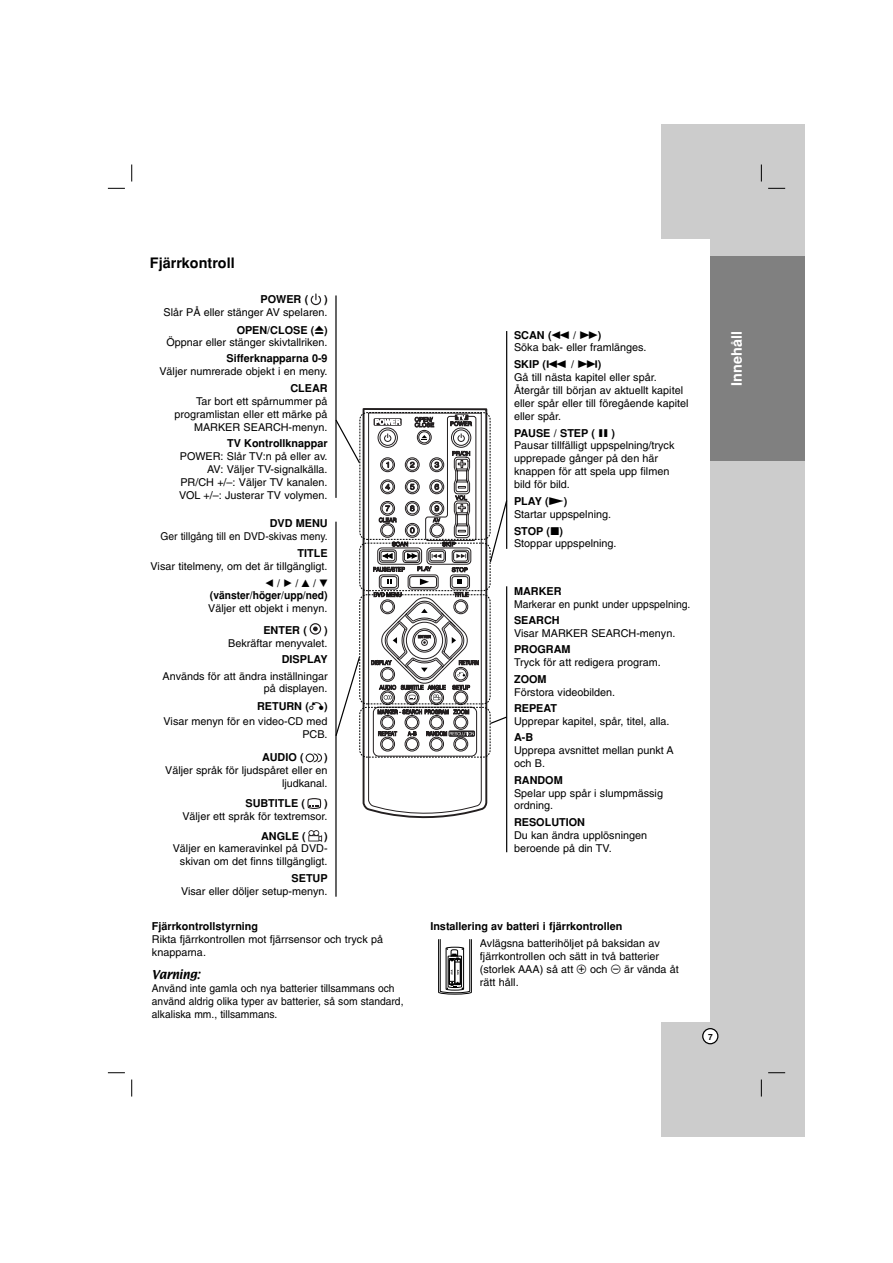
<style>
.page{position:relative;width:893px;height:1263px;background:#fff}
.page>*{position:absolute;margin:0;border:0;box-sizing:border-box;transform-origin:0 0}
.t1{font:700 14.4px "Helvetica";color:#000}
.t2{font:700 14.4px "Helvetica";color:#fff}
.t3{font:10.8px/12.9px "Helvetica";color:#000}
.t4{font:700 10.8px "Helvetica";color:#000}
.t5{font:10.8px/12.9px "Helvetica";color:#000;scale:.95 1}
.t6{font:10.8px "Helvetica";color:#000;scale:.96 1}
.t7{font:10.8px "Textile";color:#000}
.t8{font:10.8px "Sony PS Common";color:#000}
.t9{font:700 8.4px "Helvetica";color:#000}
.s1{font-weight:700}
.s2{font-family:"Sony PS Common"}
.s3{font-family:"Helvetica";font-weight:700}
</style>
<div class="page">
<div style="left:660px;top:124px;width:144px;height:1013px;background:#ccc"></div>
<svg style="left:702px;top:1028px;width:16px;height:16px"></svg>
<svg style="left:131px;top:165px;width:1px;height:17px"></svg>
<svg style="left:761px;top:165px;width:1px;height:17px"></svg>
<svg style="left:131px;top:1080px;width:1px;height:17px"></svg>
<svg style="left:761px;top:1080px;width:1px;height:17px"></svg>
<svg style="left:108px;top:188px;width:17px;height:1px"></svg>
<svg style="left:768px;top:188px;width:17px;height:1px"></svg>
<svg style="left:108px;top:1072px;width:17px;height:1px"></svg>
<svg style="left:768px;top:1072px;width:17px;height:1px"></svg>
<div style="left:710px;top:256px;width:94px;height:204px;background:#808080"></div>
<div style="left:600px;top:239px;width:110px;height:783px;background:#fff"></div>
<svg style="left:438px;top:939px;width:34px;height:56px"></svg>
<svg style="left:310px;top:293px;width:12px;height:13px"></svg>
<svg style="left:308px;top:830px;width:14px;height:12px"></svg>
<svg style="left:307px;top:798px;width:14px;height:11px"></svg>
<svg style="left:305px;top:753px;width:17px;height:9px"></svg>
<svg style="left:311px;top:623px;width:11px;height:12px"></svg>
<div style="left:309px;top:623px;width:12px;height:12px;border:1px solid #231f20;border-radius:50%"></div>
<svg style="left:313px;top:627px;width:5px;height:4px"></svg>
<svg style="left:362px;top:408px;width:126px;height:402px"></svg>
<svg style="left:367px;top:758px;width:115px;height:61px"></svg>
<hr style="left:335px;top:295px;width:1px;height:203px;background:#000">
<hr style="left:335px;top:522px;width:1px;height:375px;background:#000">
<hr style="left:506px;top:586px;width:1px;height:266px;background:#000">
<hr style="left:506px;top:331px;width:1px;height:218px;background:#000">
<svg style="left:335px;top:412px;width:173px;height:346px"></svg>
<h1 class="t1" style="left:150px;top:258px;width:86px">Fjärrkontroll</h1>
<p class="t4" style="left:260px;top:296px;width:49px">POWER (</p>
<p class="t4" style="left:324px;top:296px;width:5px">)</p>
<p class="t3" style="left:164px;top:305px;width:165px;line-height:17.1px;text-align:right">Slår PÅ eller stänger AV spelaren.<br><span class="s1">OPEN/CLOSE (</span><span class="s2">Z</span><span class="s1">)</span></p>
<p class="t3" style="left:166px;top:337px;width:163px">Öppnar eller stänger skivtallriken.</p>
<p class="t4" style="left:226px;top:355px;width:103px">Sifferknapparna 0-9</p>
<p class="t3" style="left:159px;top:366px;width:170px">Väljer numrerade objekt i en meny.</p>
<p class="t4" style="left:290px;top:384px;width:39px">CLEAR</p>
<p class="t3" style="left:174px;top:395px;width:155px;text-align:right">Tar bort ett spårnummer på programlistan eller ett märke på<br>MARKER SEARCH-menyn.</p>
<p class="t4" style="left:227px;top:439px;width:102px">TV Kontrollknappar</p>
<p class="t3" style="left:179px;top:451px;width:150px;text-align:right">POWER: Slår TV:n på eller av.<br>AV: Väljer TV-signalkälla.<br>PR/CH +/–: Väljer TV kanalen.<br>VOL +/–: Justerar TV volymen.</p>
<p class="t4" style="left:270px;top:520px;width:59px">DVD MENU</p>
<p class="t5" style="left:160px;top:531px;width:177px">Ger tillgång till en DVD-skivas meny.</p>
<p class="t4" style="left:297px;top:549px;width:31px">TITLE</p>
<p class="t3" style="left:151px;top:560px;width:178px">Visar titelmeny, om det är tillgängligt.</p>
<p class="t8" style="left:265px;top:577px;width:64px">B<span class="s3">/</span> B<span class="s3">/</span> V<span class="s3">/</span> V</p>
<p class="t4" style="left:210px;top:591px;width:119px">(vänster/höger/upp/ned)</p>
<p class="t3" style="left:208px;top:603px;width:121px">Väljer ett objekt i menyn.</p>
<p class="t4" style="left:263px;top:626px;width:45px">ENTER (</p>
<p class="t4" style="left:324px;top:626px;width:5px">)</p>
<p class="t3" style="left:228px;top:638px;width:101px">Bekräftar menyvalet.</p>
<p class="t4" style="left:282px;top:655px;width:47px">DISPLAY</p>
<p class="t3" style="left:162px;top:670px;width:167px;text-align:right">Används för att ändra inställningar på displayen.</p>
<p class="t3" style="left:164px;top:699px;width:165px;line-height:15.8px;text-align:right"><span class="s1">RETURN (</span><span class="s2">O</span><span class="s1">)<br></span>Visar menyn för en video-CD med</p>
<p class="t3" style="left:302px;top:729px;width:27px">PCB.</p>
<p class="t4" style="left:262px;top:754px;width:43px">AUDIO (</p>
<p class="t4" style="left:324px;top:754px;width:5px">)</p>
<p class="t3" style="left:165px;top:765px;width:164px;text-align:right">Väljer språk för ljudspåret eller en ljudkanal.</p>
<p class="t4" style="left:245px;top:799px;width:61px">SUBTITLE (</p>
<p class="t4" style="left:324px;top:799px;width:5px">)</p>
<p class="t3" style="left:182px;top:811px;width:147px">Väljer ett språk för textremsor.</p>
<p class="t4" style="left:261px;top:832px;width:46px">ANGLE (</p>
<p class="t4" style="left:324px;top:832px;width:5px">)</p>
<p class="t3" style="left:173px;top:843px;width:156px;text-align:right">Väljer en kameravinkel på DVD&shy;skivan om det finns tillgängligt.</p>
<p class="t4" style="left:291px;top:874px;width:38px">SETUP</p>
<p class="t3" style="left:181px;top:886px;width:148px">Visar eller döljer setup-menyn.</p>
<p class="t4" style="left:152px;top:922px;width:108px">Fjärrkontrollstyrning</p>
<p class="t3" style="left:152px;top:934px;width:233px">Rikta fjärrkontrollen mot fjärrsensor och tryck på knapparna.</p>
<p class="t7" style="left:152px;top:970px;width:50px">Varning:</p>
<p class="t5" style="left:152px;top:983px;width:266px">Använd inte gamla och nya batterier tillsammans och använd aldrig olika typer av batterier, så som standard, alkaliska mm., tillsammans.</p>
<p class="t3" style="left:514px;top:330px;width:134px;line-height:12.5px"><span class="s1">SCAN (</span><span class="s2">M</span> <span class="s1">/</span> <span class="s2">M</span><span class="s1">)<br></span>Söka bak- eller framlänges.</p>
<p class="t3" style="left:514px;top:359px;width:176px"><span class="s1">SKIP (</span><span class="s2">.</span> <span class="s1">/</span> <span class="s2">&gt;</span><span class="s1">)<br></span>Gå till nästa kapitel eller spår.<br>Återgår till början av aktuellt kapitel eller spår eller till föregående kapitel eller spår.</p>
<p class="t3" style="left:514px;top:428px;width:162px"><span class="s1">PAUSE / STEP (</span> <span class="s2">X</span> <span class="s1">)<br></span>Pausar tillfälligt uppspelning/tryck upprepade gånger på den här knappen för att spela upp filmen bild för bild.</p>
<p class="t3" style="left:514px;top:496px;width:98px;line-height:12.5px"><span class="s1">PLAY (</span><span class="s2">N</span><span class="s1">)<br></span>Startar uppspelning.</p>
<p class="t3" style="left:514px;top:526px;width:104px;line-height:12.5px"><span class="s1">STOP (</span><span class="s2">X</span><span class="s1">)<br></span>Stoppar uppspelning.</p>
<p class="t4" style="left:514px;top:587px;width:49px">MARKER</p>
<p class="t6" style="left:514px;top:600px;width:185px">Markerar en punkt under uppspelning.</p>
<p class="t4" style="left:514px;top:616px;width:47px">SEARCH</p>
<p class="t3" style="left:514px;top:628px;width:163px">Visar MARKER SEARCH-menyn.</p>
<p class="t4" style="left:514px;top:646px;width:58px">PROGRAM</p>
<p class="t3" style="left:514px;top:657px;width:148px">Tryck för att redigera program.</p>
<p class="t4" style="left:514px;top:675px;width:34px">ZOOM</p>
<p class="t3" style="left:514px;top:686px;width:103px">Förstora videobilden.</p>
<p class="t4" style="left:514px;top:704px;width:45px">REPEAT</p>
<p class="t3" style="left:514px;top:716px;width:157px">Upprepar kapitel, spår, titel, alla.</p>
<p class="t4" style="left:514px;top:734px;width:21px">A-B</p>
<p class="t3" style="left:514px;top:745px;width:161px">Upprepa avsnittet mellan punkt A och B.</p>
<p class="t4" style="left:514px;top:776px;width:50px">RANDOM</p>
<p class="t3" style="left:514px;top:787px;width:150px">Spelar upp spår i slumpmässig ordning.</p>
<p class="t4" style="left:514px;top:818px;width:72px">RESOLUTION</p>
<p class="t3" style="left:514px;top:830px;width:134px">Du kan ändra upplösningen beroende på din TV.</p>
<h1 class="t2" style="left:731px;top:386px;width:56px;rotate:-90deg">Innehåll</h1>
<p class="t4" style="left:430px;top:922px;width:193px">Installering av batteri i fjärrkontrollen</p>
<p class="t3" style="left:480px;top:937px;width:200px;line-height:13.4px">Avlägsna batterihöljet på baksidan av fjärrkontrollen och sätt in två batterier (storlek AAA) så att <span class="s2">3</span> och <span class="s2">#</span> är vända åt</p>
<p class="t3" style="left:480px;top:976px;width:40px">rätt håll.</p>
<p class="t9" style="left:708px;top:1034px;width:6px">7</p>
</div>
